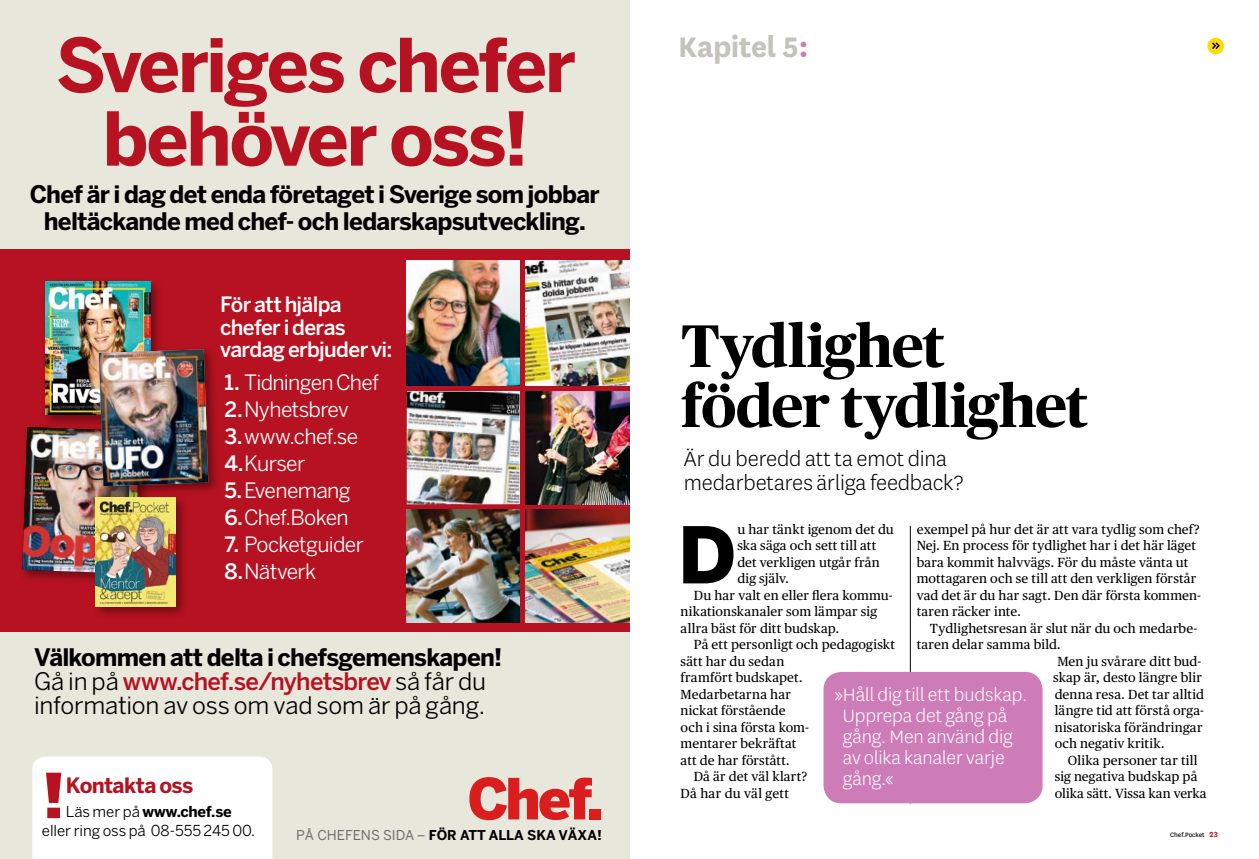
<style>
.page{position:relative;width:1259px;height:859px;background:#fff}
.page>*{position:absolute;margin:0;border:0;box-sizing:border-box;transform-origin:0 0}
.t1{font:800 97.2px "National";color:#000}
.t2{font:700 73.5px/73.5px "Benton Sans";letter-spacing:-.035em;color:#b71221;text-align:center}
.t3{font:900 61.35px "Benton Sans";color:#b71221}
.t4{font:700 60px/60px "Publico Headline";letter-spacing:-.015em;color:#000}
.t5{font:700 33px "National";color:#c3c2bb}
.t6{font:24px/24px "Benton Sans";letter-spacing:-.01em;color:#000}
.t7{font:700 24px/27px "Benton Sans";letter-spacing:-.03em;color:#000;text-align:center}
.t8{font:300 24px/24px "National";letter-spacing:-.005em;color:#000}
.t9{font:21px/27px "Benton Sans";letter-spacing:-.035em;color:#fff}
.t10{font:300 21px/21px "National";letter-spacing:-.01em;color:#fff}
.t11{font:500 21px/22.5px "Benton Sans";letter-spacing:-.035em;color:#fff}
.t12{font:700 21px "Benton Sans";letter-spacing:-.03em;color:#b71221}
.t13{font:15px/18.8px "Benton Sans";color:#000;text-align:center}
.t14{font:700 13.5px "Benton Sans";color:#000}
.t15{font:13.2px/16.5px "Publico Text Sv";letter-spacing:.01em;color:#000}
.t16{font:7.35px "National";letter-spacing:-.015em;color:#000}
.s1{font-weight:500}
.s2{font-weight:700}
.s3{font-weight:500;color:#b71221}
.s4{font-weight:400;color:#6d6c6c}
.s5{color:#ce7cb8}
.s6{font-weight:700;font-size:8.55px;color:#bd2320}
</style>
<div class="page">
<hr style="left:910px;top:526px;width:1px;height:277px;background:#000">
<div style="left:823px;top:672px;width:219px;height:131px;background:#ce7cb8;border-radius:18px"></div>
<div style="left:1207px;top:38px;width:17px;height:16px;background:#ffda00;border-radius:50%"></div>
<svg style="left:1212px;top:42px;width:7px;height:7px"></svg>
<div style="left:0;top:0;width:629px;height:859px;background:#e7e7dc"></div>
<div style="left:32px;top:757px;width:240px;height:102px;background:#fff"></div>
<div style="left:0;top:249px;width:629px;height:383px;background:#b71221"></div>
<svg style="left:469px;top:777px;width:123px;height:43px"></svg>
<div style="left:589px;top:809px;width:12px;height:10px;background:#da1d1e"></div>
<img style="left:407px;top:392px;width:112px;height:112px">
<img style="left:525px;top:260px;width:104px;height:126px">
<img style="left:525px;top:392px;width:104px;height:112px">
<img style="left:525px;top:510px;width:104px;height:113px">
<img style="left:407px;top:510px;width:112px;height:113px">
<img style="left:407px;top:260px;width:112px;height:126px">
<div style="left:19px;top:424px;width:133px;height:162px;background:#000;opacity:.4"></div>
<div style="left:42px;top:278px;width:121px;height:149px;background:#000;opacity:.4"></div>
<img style="left:45px;top:282px;width:105px;height:67px">
<div style="left:96px;top:346px;width:125px;height:153px;background:#000;opacity:.4"></div>
<img style="left:22px;top:349px;width:186px;height:225px">
<img style="left:99px;top:349px;width:109px;height:137px">
<div style="left:92px;top:494px;width:97px;height:125px;background:#000;opacity:.4"></div>
<img style="left:96px;top:497px;width:80px;height:110px">
<h2 class="t2" style="left:56px;top:28px;width:522px">Sveriges chefer behöver oss!</h2>
<h3 class="t7" style="left:30px;top:180px;width:571px">Chef är i dag det enda företaget i Sverige som jobbar heltäckande med chef- och ledarskapsutveckling.</h3>
<h3 class="t11" style="left:220px;top:293px;width:174px">För att hjälpa chefer i deras vardag erbjuder vi:</h3>
<h3 class="t9" style="left:224px;top:368px;width:156px"><span class="s1">1.</span> Tidningen Chef<br><span class="s1">2.</span>Nyhetsbrev<br><span class="s1">3.</span>www.chef.se<br><span class="s1">4.</span>Kurser<br><span class="s1">5.</span>Evenemang<br><span class="s1">6.</span>Chef.Boken</h3>
<h3 class="t9" style="left:224px;top:530px;width:141px"><span class="s1">7.</span> Pocketguider<br><span class="s1">8.</span>Nätverk</h3>
<h3 class="t6" style="left:34px;top:645px;width:470px"><span class="s2">Välkommen att delta i chefsgemenskapen!<br></span>Gå in på <span class="s3">www.chef.se/nyhetsbrev</span> så får du information av oss om vad som är på gång.</h3>
<h3 class="t3" style="left:42px;top:759px;width:25px">!</h3>
<h3 class="t12" style="left:66px;top:772px;width:129px">Kontakta oss</h3>
<p class="t13" style="left:42px;top:802px;width:215px">Läs mer på <span class="s2">www.chef.se<br></span>eller ring oss på 08-555 245 00.</p>
<p class="t14" style="left:296px;top:827px;width:307px"><span class="s4">PÅ CHEFENS SIDA –</span> för att alla SKa Växa!</p>
<h3 class="t5" style="left:678px;top:23px;width:132px">Kapitel 5<span class="s5">:</span></h3>
<h3 class="t4" style="left:681px;top:312px;width:408px">Tydlighet föder tydlighet</h3>
<h3 class="t8" style="left:684px;top:446px;width:281px">Är du beredd att ta emot dina medarbetares ärliga feedback?</h3>
<p class="t15" style="left:916px;top:520px;width:286px">exempel på hur det är att vara tydlig som chef?<br>Nej. En process för tydlighet har i det här läget bara kommit halvvägs. För du måste vänta ut mottagaren och se till att den verkligen förstår vad det är du har sagt. Den där första kommen&shy;taren räcker inte.</p>
<p class="t15" style="left:930px;top:619px;width:269px">Tydlighetsresan är slut när du och medarbe-</p>
<p class="t15" style="left:916px;top:636px;width:146px">taren delar samma bild.</p>
<p class="t15" style="left:1057px;top:652px;width:145px">Men ju svårare ditt bud-</p>
<p class="t15" style="left:1053px;top:669px;width:150px">skap är, desto längre blir</p>
<p class="t15" style="left:1054px;top:685px;width:151px">denna resa. Det tar alltid</p>
<p class="t15" style="left:1054px;top:702px;width:150px">längre tid att förstå orga-</p>
<p class="t15" style="left:1054px;top:718px;width:149px">nisatoriska förändringar</p>
<p class="t15" style="left:1054px;top:735px;width:111px">och negativ kritik.</p>
<p class="t15" style="left:1068px;top:751px;width:131px">Olika personer tar till</p>
<p class="t15" style="left:1054px;top:768px;width:144px">sig negativa budskap på</p>
<p class="t15" style="left:1054px;top:784px;width:153px">olika sätt. Vissa kan verka</p>
<h1 class="t1" style="left:676px;top:483px;width:63px">D</h1>
<p class="t15" style="left:737px;top:520px;width:158px">u har tänkt igenom det du</p>
<p class="t15" style="left:737px;top:537px;width:140px">ska säga och sett till att</p>
<p class="t15" style="left:737px;top:553px;width:144px">det verkligen utgår från</p>
<p class="t15" style="left:737px;top:570px;width:53px">dig själv.</p>
<p class="t15" style="left:694px;top:586px;width:199px">Du har valt en eller flera kommu-</p>
<p class="t15" style="left:680px;top:603px;width:198px">nikationskanaler som lämpar sig</p>
<p class="t15" style="left:680px;top:619px;width:160px">allra bäst för ditt budskap.</p>
<p class="t15" style="left:694px;top:636px;width:203px">På ett personligt och pedagogiskt</p>
<p class="t15" style="left:680px;top:652px;width:105px">sätt har du sedan</p>
<p class="t15" style="left:680px;top:669px;width:123px">framfört budskapet.</p>
<p class="t15" style="left:680px;top:685px;width:112px">Medarbetarna har</p>
<p class="t15" style="left:680px;top:702px;width:106px">nickat förstående</p>
<p class="t15" style="left:680px;top:718px;width:130px">och i sina första kom-</p>
<p class="t15" style="left:680px;top:735px;width:117px">mentarer bekräftat</p>
<p class="t15" style="left:680px;top:751px;width:111px">att de har förstått.</p>
<p class="t15" style="left:694px;top:768px;width:115px">Då är det väl klart?</p>
<p class="t15" style="left:680px;top:784px;width:110px">Då har du väl gett</p>
<h3 class="t10" style="left:843px;top:683px;width:186px;text-indent:-9px">»Håll dig till ett budskap.<br>Upprepa det gång på gång. Men använd dig av olika kanaler varje gång.«</h3>
<p class="t16" style="left:1170px;top:829px;width:49px">Chef.Pocket <span class="s6">23</span></p>
</div>
